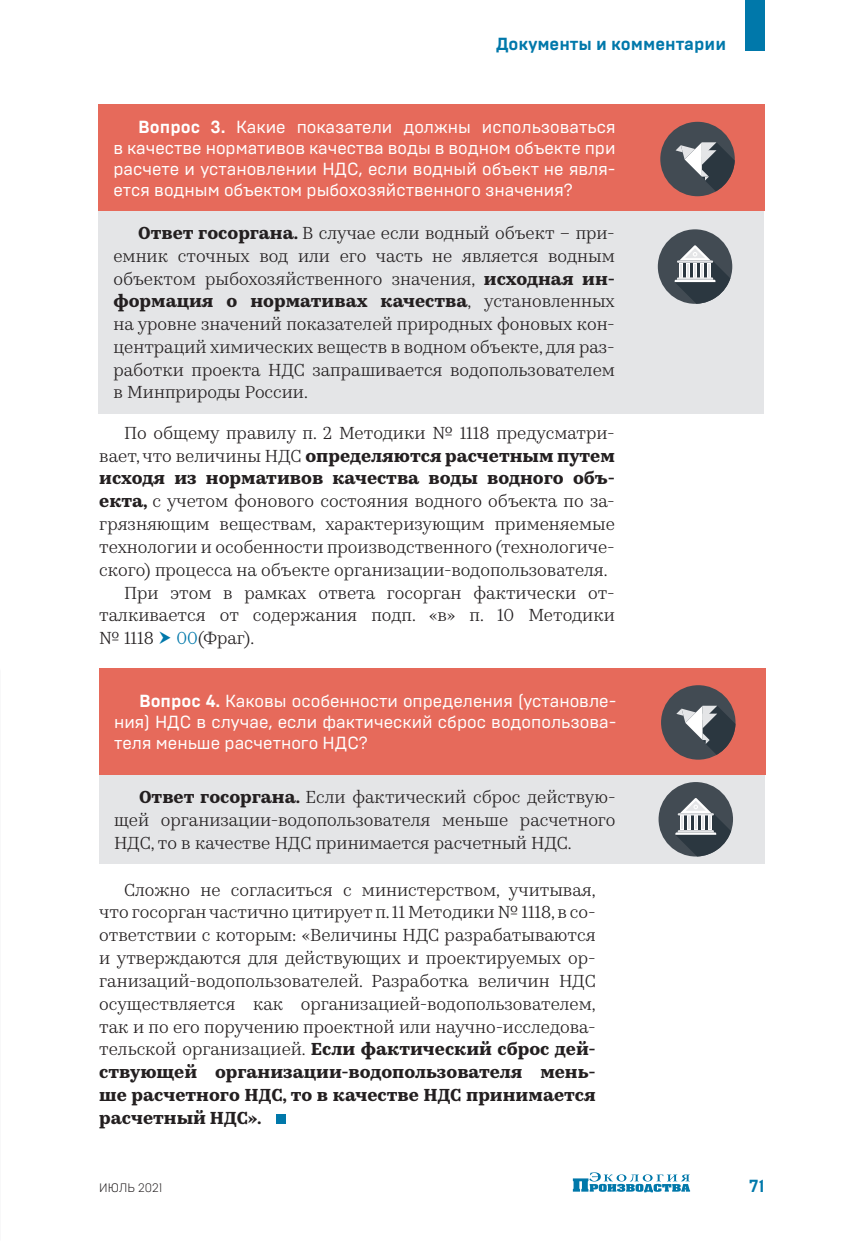
<style>
.page{position:relative;width:844px;height:1241px;background:#fff}
.page>*{position:absolute;margin:0;border:0;box-sizing:border-box;transform-origin:0 0}
.Текст{font:17.5px/22.8px "Kazimir Text";color:#231f20;text-align:justify}
.Ответ_серый{font:17.5px/22.8px "Kazimir Text";color:#231f20;text-align:justify}
.t1{font:17.5px/21px "Brutal Type";color:#fff;text-align:justify}
.t2{font:700 17.5px "Brutal Type";color:#0078aa}
.t3{font:300 12.25px "Brutal Type";color:#231f20}
.s1{font-weight:700}
.s2{color:#0078aa}
</style>
<div class="page">
<div style="left:98px;top:211px;width:665px;height:202px;background:#e4e5e7"></div>
<div style="left:99px;top:774px;width:665px;height:89px;background:#e4e5e7"></div>
<div style="left:657px;top:229px;width:75px;height:75px;background:#424b53;border-radius:50%"></div>
<svg style="left:674px;top:245px;width:56px;height:59px"></svg>
<div style="left:658px;top:782px;width:74px;height:74px;background:#424b53;border-radius:50%"></div>
<svg style="left:675px;top:797px;width:56px;height:59px"></svg>
<div style="left:98px;top:104px;width:666px;height:107px;background:#e66a5b"></div>
<div style="left:99px;top:667px;width:666px;height:107px;background:#e66a5b"></div>
<div style="left:660px;top:122px;width:74px;height:74px;background:#424b53;border-radius:50%"></div>
<svg style="left:675px;top:142px;width:59px;height:49px"></svg>
<div style="left:661px;top:685px;width:74px;height:74px;background:#424b53;border-radius:50%"></div>
<svg style="left:676px;top:705px;width:59px;height:49px"></svg>
<div style="left:276px;top:1113px;width:10px;height:10px;background:#0078aa"></div>
<svg style="left:572px;top:1172px;width:118px;height:20px"></svg>
<div style="left:744px;top:0;width:20px;height:51px;background:#0078aa"></div>
<p class="t2" style="left:496px;top:34px;width:232px">Документы и комментарии</p>
<p class="t1" style="left:113px;top:116px;width:503px;text-indent:25px"><span class="s1">Вопрос 3.</span> Какие показатели должны использоваться в качестве нормативов качества воды в водном объекте при расчете и установлении НДС, если водный объект не явля&shy;ется водным объектом рыбохозяйственного значения?</p>
<p class="Ответ_серый" style="left:113px;top:220px;width:503px;text-indent:25px"><span class="s1">Ответ госоргана.</span> В случае если водный объект – при&shy;емник сточных вод или его часть не является водным объектом рыбохозяйственного значения, <span class="s1">исходная ин&shy;формация о нормативах качества</span>, установленных на уровне значений показателей природных фоновых кон&shy;центраций химических веществ в водном объекте, для раз&shy;работки проекта НДС запрашивается водопользователем в Минприроды России.</p>
<p class="Текст" style="left:99px;top:420px;width:517px;text-indent:25px">По общему правилу п. 2 Методики № 1118 предусматри&shy;вает, что величины НДС <span class="s1">определяются расчетным путем исходя из нормативов качества воды водного объ&shy;екта,</span> с учетом фонового состояния водного объекта по за&shy;грязняющим веществам, характеризующим применяемые технологии и особенности производственного (технологиче&shy;ского) процесса на объекте организации-водопользователя.</p>
<p class="Текст" style="left:99px;top:580px;width:517px;text-indent:25px">При этом в рамках ответа госорган фактически от&shy;талкивается от содержания подп. «в» п. 10 Методики № 1118</p>
<p class="Текст" style="left:176px;top:625px;width:79px"><span class="s2">00</span>(Фраг).</p>
<p class="t1" style="left:114px;top:690px;width:503px;text-indent:25px"><span class="s1">Вопрос 4.</span> Каковы особенности определения (установле&shy;ния) НДС в случае, если фактический сброс водопользова&shy;теля меньше расчетного НДС?</p>
<p class="Ответ_серый" style="left:114px;top:783px;width:503px;line-height:23.3px;text-indent:25px"><span class="s1">Ответ госоргана.</span> Если фактический сброс действую&shy;щей организации-водопользователя меньше расчетного НДС, то в качестве НДС принимается расчетный НДС.</p>
<p class="Текст" style="left:99px;top:876px;width:498px;text-indent:25px">Сложно не согласиться с министерством, учитывая, что госорган частично цитирует п. 11 Методики № 1118, в со&shy;ответствии с которым: «Величины НДС разрабатываются и утверждаются для действующих и проектируемых ор&shy;ганизаций-водопользователей. Разработка величин НДС осуществляется как организацией-водопользователем, так и по его поручению проектной или научно-исследова&shy;тельской организацией. <span class="s1">Если фактический сброс дей&shy;ствующей организации-водопользователя мень&shy;ше расчетного НДС, то в качестве НДС принимается расчетный НДС».</span></p>
<p class="t3" style="left:99px;top:1180px;width:64px">ИЮЛЬ 2021</p>
<p class="t2" style="left:749px;top:1175px;width:17px">71</p>
</div>
